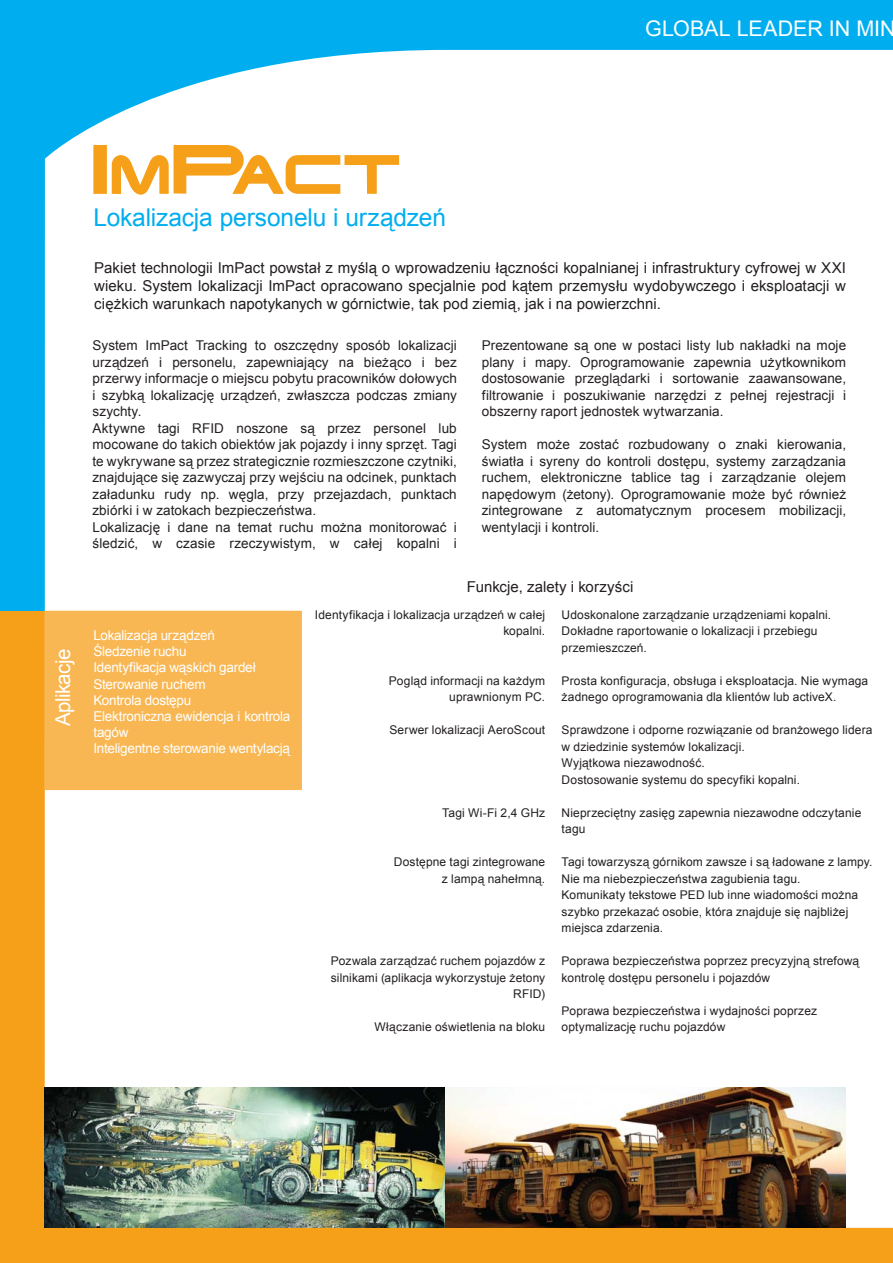
<style>
.page{position:relative;width:893px;height:1263px;background:#fff}
.page>*{position:absolute;margin:0;border:0;box-sizing:border-box;transform-origin:0 0}
.t1{font:24.45px "Arial";letter-spacing:-.005em;color:#00aeef}
.t2{font:21.45px "Arial";color:#fff}
.t3{font:20.55px "Arial";letter-spacing:-.035em;color:#fff}
.t4{font:15px/18px "Arial";letter-spacing:.005em;color:#231f20;text-align:justify}
.t5{font:13.5px/16.5px "Arial";letter-spacing:.01em;color:#231f20;text-align:justify}
.t6{font:13.5px/16.2px "Arial";letter-spacing:-.02em;color:#fff}
.t7{font:12px/16.5px "Arial";letter-spacing:.01em;color:#231f20}
</style>
<div class="page">
<div style="left:0;top:611px;width:893px;height:652px;background:#f6a01a"></div>
<div style="left:0;top:0;width:893px;height:611px;background:#00aeef"></div>
<div style="left:45px;top:50px;width:848px;height:1178px;background:#fff"></div>
<div style="left:45px;top:611px;width:257px;height:179px;background:#f8b753"></div>
<svg style="left:93px;top:145px;width:306px;height:50px;background:#fad395"></svg>
<img style="left:45px;top:1087px;width:801px;height:141px">
<h2 class="t2" style="left:645px;top:14px;width:252px">GLOBAL LEADER IN MIN</h2>
<h3 class="t3" style="left:49px;top:726px;width:79px;rotate:-90deg">Aplikacje</h3>
<h1 class="t1" style="left:93px;top:202px;width:354px">Lokalizacja personelu i urządzeń</h1>
<p class="t4" style="left:94px;top:259px;width:753px">Pakiet technologii ImPact powstał z myślą o wprowadzeniu łączności kopalnianej i infrastruktury cyfrowej w XXI wieku. System lokalizacji ImPact opracowano specjalnie pod kątem przemysłu wydobywczego i eksploatacji w ciężkich warunkach napotykanych w górnictwie, tak pod ziemią, jak i na powierzchni.</p>
<p class="t5" style="left:92px;top:337px;width:366px;text-align:left">System ImPact Tracking to oszczędny sposób lokalizacji urządzeń i personelu, zapewniający na bieżąco i bez przerwy informacje o miejscu pobytu pracowników dołowych i szybką lokalizację urządzeń, zwłaszcza podczas zmiany szychty.<br>Aktywne tagi RFID noszone są przez personel lub mocowane do takich obiektów jak pojazdy i inny sprzęt. Tagi te wykrywane są przez strategicznie rozmieszczone czytniki, znajdujące się zazwyczaj przy wejściu na odcinek, punktach załadunku rudy np. węgla, przy przejazdach, punktach zbiórki i w zatokach bezpieczeństwa.<br>Lokalizację i dane na temat ruchu można monitorować i śledzić, w czasie rzeczywistym, w całej kopalni i</p>
<p class="t5" style="left:482px;top:337px;width:366px">Prezentowane są one w postaci listy lub nakładki na moje plany i mapy. Oprogramowanie zapewnia użytkownikom dostosowanie przeglądarki i sortowanie zaawansowane, filtrowanie i poszukiwanie narzędzi z pełnej rejestracji i obszerny raport jednostek wytwarzania.</p>
<p class="t5" style="left:482px;top:436px;width:366px">System może zostać rozbudowany o znaki kierowania, światła i syreny do kontroli dostępu, systemy zarządzania ruchem, elektroniczne tablice tag i zarządzanie olejem napędowym (żetony). Oprogramowanie może być również zintegrowane z automatycznym procesem mobilizacji, wentylacji i kontroli.</p>
<p class="t6" style="left:93px;top:627px;width:199px">Lokalizacja urządzeń<br>Śledzenie ruchu<br>Identyfikacja wąskich gardeł<br>Sterowanie ruchem<br>Kontrola dostępu<br>Elektroniczna ewidencja i kontrola tagów<br>Inteligentne sterowanie wentylacją</p>
<p class="t4" style="left:467px;top:578px;width:168px">Funkcje, zalety i korzyści</p>
<p class="t7" style="left:562px;top:606px;width:271px">Udoskonalone zarządzanie urządzeniami kopalni.<br>Dokładne raportowanie o lokalizacji i przebiegu przemieszczeń.</p>
<p class="t7" style="left:562px;top:672px;width:308px">Prosta konfiguracja, obsługa i eksploatacja. Nie wymaga żadnego oprogramowania dla klientów lub activeX.</p>
<p class="t7" style="left:562px;top:722px;width:312px">Sprawdzone i odporne rozwiązanie od branżowego lidera w dziedzinie systemów lokalizacji.<br>Wyjątkowa niezawodność.<br>Dostosowanie systemu do specyfiki kopalni.</p>
<p class="t7" style="left:562px;top:804px;width:301px">Nieprzeciętny zasięg zapewnia niezawodne odczytanie tagu</p>
<p class="t7" style="left:562px;top:854px;width:312px">Tagi towarzyszą górnikom zawsze i są ładowane z lampy.<br>Nie ma niebezpieczeństwa zagubienia tagu.<br>Komunikaty tekstowe PED lub inne wiadomości można szybko przekazać osobie, która znajduje się najbliżej miejsca zdarzenia.</p>
<p class="t7" style="left:562px;top:953px;width:299px">Poprawa bezpieczeństwa poprzez precyzyjną strefową kontrolę dostępu personelu i pojazdów</p>
<p class="t7" style="left:562px;top:1002px;width:257px">Poprawa bezpieczeństwa i wydajności poprzez optymalizację ruchu pojazdów</p>
<p class="t7" style="left:315px;top:606px;width:232px;text-align:right">Identyfikacja i lokalizacja urządzeń w całej kopalni.</p>
<p class="t7" style="left:389px;top:672px;width:158px;text-align:right">Pogląd informacji na każdym uprawnionym PC.</p>
<p class="t7" style="left:389px;top:722px;width:157px">Serwer lokalizacji AeroScout</p>
<p class="t7" style="left:442px;top:804px;width:105px">Tagi Wi-Fi 2,4 GHz</p>
<p class="t7" style="left:394px;top:854px;width:153px;text-align:right">Dostępne tagi zintegrowane z lampą nahełmną.</p>
<p class="t7" style="left:331px;top:953px;width:216px;text-align:right">Pozwala zarządzać ruchem pojazdów z silnikami (aplikacja wykorzystuje żetony<br>RFID)</p>
<p class="t7" style="left:375px;top:1019px;width:172px">Włączanie oświetlenia na bloku</p>
</div>
